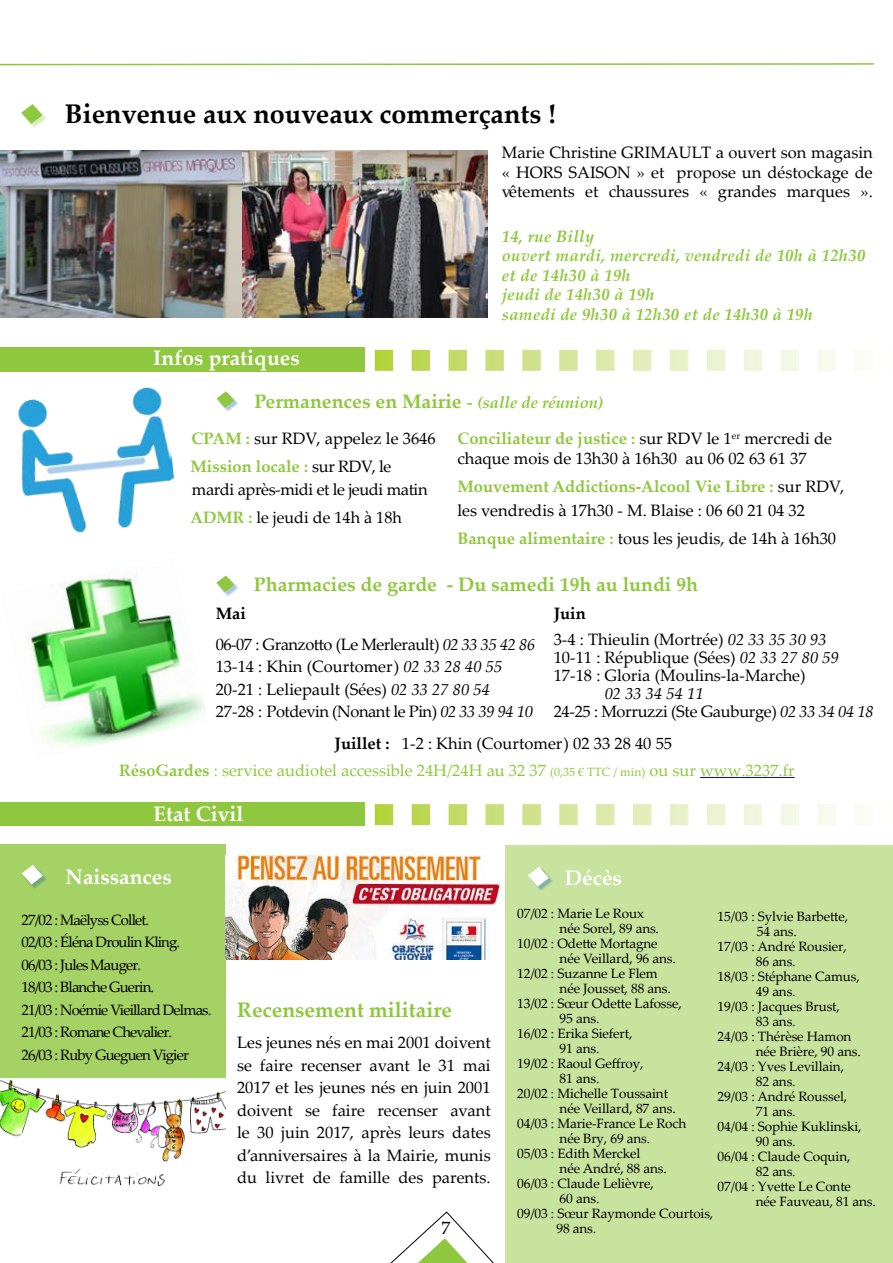
<style>
.page{position:relative;width:893px;height:1263px;background:#fff}
.page>*{position:absolute;margin:0;border:0;box-sizing:border-box;transform-origin:0 0}
.t1{font:700 27px "Palatino Linotype";color:#000}
.t2{font:700 21px "Palatino Linotype";color:#fff}
.t3{font:700 21px "Palatino Linotype";color:#8fc73e}
.t4{font:700 19.5px "Palatino Linotype";color:#8fc73e}
.t5{font:18px "Palatino Linotype";color:#000}
.t6{font:16.5px/22.5px "Palatino Linotype";color:#000}
.t7{font:16.5px/26.5px "Palatino Linotype";color:#8fc73e}
.t8{font:italic 700 16.5px/19.5px "Palatino Linotype";letter-spacing:.02em;color:#8fc73e}
.t9{font:16.5px/28px "Palatino Linotype";letter-spacing:-.025em;color:#000}
.t10{font:16.5px/18px "Palatino Linotype";letter-spacing:-.02em;color:#000}
.t11{font:16.5px/31px "Palatino Linotype";letter-spacing:-.03em;color:#000}
.t12{font:15px/22.5px "Palatino Linotype";letter-spacing:-.06em;color:#000}
.t13{font:13.5px "Palatino Linotype";letter-spacing:-.01em;color:#000}
.s1{font-style:italic;font-size:16.5px}
.s2{font-weight:700;color:#8fc73e}
.s3{font-weight:700}
.s4{font-style:italic}
.s5{font-weight:700;color:#000}
.s6{color:#000}
.s7{font-size:12px}
</style>
<div class="page">
<div style="left:0;top:348px;width:365px;height:24px;background:#8fc73e"></div>
<div style="left:505px;top:845px;width:388px;height:418px;background:#c7e39e"></div>
<div style="left:0;top:844px;width:225px;height:237px;background:#a5d264"></div>
<div style="left:218px;top:392px;width:21px;height:21px;background:#0054a6;opacity:.34"></div>
<svg style="left:217px;top:391px;width:17px;height:17px"></svg>
<div style="left:22px;top:105px;width:25px;height:24px;background:#8fc73e;opacity:.34"></div>
<svg style="left:21px;top:104px;width:21px;height:20px"></svg>
<img style="left:29px;top:574px;width:177px;height:173px">
<hr style="left:700px;top:777px;width:95px;height:1px;background:#00f">
<div style="left:529px;top:868px;width:25px;height:23px;background:#0054a6;opacity:.34"></div>
<svg style="left:528px;top:867px;width:21px;height:20px"></svg>
<svg style="left:390px;top:1211px;width:104px;height:52px"></svg>
<svg style="left:375px;top:350px;width:490px;height:21px"></svg>
<img style="left:18px;top:387px;width:156px;height:146px">
<div style="left:217px;top:576px;width:22px;height:21px;background:#0054a6;opacity:.34"></div>
<svg style="left:216px;top:575px;width:18px;height:17px"></svg>
<div style="left:0;top:802px;width:365px;height:24px;background:#8fc73e"></div>
<svg style="left:375px;top:804px;width:490px;height:21px"></svg>
<div style="left:23px;top:866px;width:24px;height:23px;background:#0054a6;opacity:.34"></div>
<svg style="left:22px;top:865px;width:21px;height:19px"></svg>
<img style="left:0;top:150px;width:487px;height:168px">
<svg style="left:0;top:63px;width:874px;height:3px"></svg>
<img style="left:0;top:1079px;width:225px;height:108px">
<img style="left:225px;top:856px;width:277px;height:104px">
<h1 class="t1" style="left:65px;top:95px;width:492px">Bienvenue aux nouveaux commerçants !</h1>
<p class="t6" style="left:502px;top:142px;width:372px;line-height:19.5px;text-align:justify">Marie Christine GRIMAULT a ouvert son magasin « HORS SAISON » et propose un déstockage de vêtements et chaussures « grandes marques ».</p>
<p class="t8" style="left:502px;top:226px;width:365px">14, rue Billy<br>ouvert mardi, mercredi, vendredi de 10h à 12h30 et de 14h30 à 19h<br>jeudi de 14h30 à 19h<br>samedi de 9h30 à 12h30 et de 14h30 à 19h</p>
<p class="t2" style="left:153px;top:343px;width:148px">Infos pratiques</p>
<p class="t4" style="left:254px;top:387px;width:351px">Permanences en Mairie <span class="s1">- (salle de réunion)</span></p>
<p class="t6" style="left:190px;top:424px;width:247px;line-height:28.2px"><span class="s2">CPAM :</span> sur RDV, appelez le 3646<br><span class="s2">Mission locale :</span> sur RDV, le</p>
<p class="t9" style="left:191px;top:474px;width:239px">mardi après-midi et le jeudi matin<br><span class="s2">ADMR :</span> le jeudi de 14h à 18h</p>
<p class="t6" style="left:457px;top:428px;width:376px;line-height:19.5px"><span class="s2">Conciliateur de justice :</span> sur RDV le 1<sup>er</sup> mercredi de chaque mois de 13h30 à 16h30 au 06 02 63 61 37</p>
<p class="t6" style="left:457px;top:474px;width:388px;line-height:24px"><span class="s2">Mouvement Addictions-Alcool Vie Libre :</span> sur RDV, les vendredis à 17h30 - M. Blaise : 06 60 21 04 32</p>
<p class="t6" style="left:457px;top:527px;width:380px"><span class="s2">Banque alimentaire :</span> tous les jeudis, de 14h à 16h30</p>
<p class="t4" style="left:254px;top:571px;width:446px">Pharmacies de garde - Du samedi 19h au lundi 9h</p>
<p class="t11" style="left:216px;top:597px;width:321px"><span class="s3">Mai<br></span>06-07 : Granzotto (Le Merlerault) <span class="s4">02 33 35 42 86</span></p>
<p class="t6" style="left:216px;top:654px;width:319px">13-14 : Khin (Courtomer) <span class="s4">02 33 28 40 55<br></span>20-21 : Leliepault (Sées) <span class="s4">02 33 27 80 54<br></span>27-28 : Potdevin (Nonant le Pin) <span class="s4">02 33 39 94 10</span></p>
<p class="t6" style="left:554px;top:599px;width:275px;line-height:26.5px"><span class="s3">Juin<br></span>3-4 : Thieulin (Mortrée) <span class="s4">02 33 35 30 93</span></p>
<p class="t6" style="left:554px;top:648px;width:287px;line-height:18px">10-11 : République (Sées) <span class="s4">02 33 27 80 59<br></span>17-18 : Gloria (Moulins-la-Marche)</p>
<p class="t10" style="left:554px;top:684px;width:322px;text-indent:51px"><span class="s4">02 33 34 54 11<br></span>24-25 : Morruzzi (Ste Gauburge) <span class="s4">02 33 34 04 18</span></p>
<p class="t7" style="left:119px;top:730px;width:677px;text-indent:216px"><span class="s5">Juillet :</span> <span class="s6">1-2 : Khin (Courtomer) 02 33 28 40 55<br></span><span class="s3">RésoGardes</span> : service audiotel accessible 24H/24H au 32 37 <span class="s7">(0,35 € TTC / min)</span> ou sur www.3237.fr</p>
<p class="t2" style="left:153px;top:798px;width:92px">Etat Civil</p>
<p class="t2" style="left:66px;top:861px;width:108px">Naissances</p>
<p class="t2" style="left:565px;top:863px;width:59px">Décès</p>
<p class="t12" style="left:21px;top:908px;width:192px">27/02 : Maëlyss Collet.<br>02/03 : Éléna Droulin Kling.<br>06/03 : Jules Mauger.<br>18/03 : Blanche Guerin.<br>21/03 : Noémie Vieillard Delmas.<br>21/03 : Romane Chevalier.<br>26/03 : Ruby Gueguen Vigier</p>
<p class="t13" style="left:517px;top:904px;width:128px">07/02 : Marie Le Roux</p>
<p class="t13" style="left:718px;top:907px;width:132px">15/03 : Sylvie Barbette,</p>
<p class="t13" style="left:757px;top:922px;width:41px">54 ans.</p>
<p class="t13" style="left:718px;top:937px;width:131px">17/03 : André Rousier,</p>
<p class="t13" style="left:756px;top:952px;width:41px">86 ans.</p>
<p class="t13" style="left:718px;top:967px;width:144px">18/03 : Stéphane Camus,</p>
<p class="t13" style="left:756px;top:982px;width:41px">49 ans.</p>
<p class="t13" style="left:718px;top:997px;width:124px">19/03 : Jacques Brust,</p>
<p class="t13" style="left:756px;top:1012px;width:41px">83 ans.</p>
<p class="t13" style="left:718px;top:1027px;width:135px">24/03 : Thérèse Hamon</p>
<p class="t13" style="left:756px;top:1042px;width:106px">née Brière, 90 ans.</p>
<p class="t13" style="left:718px;top:1057px;width:128px">24/03 : Yves Levillain,</p>
<p class="t13" style="left:756px;top:1072px;width:41px">82 ans.</p>
<p class="t13" style="left:718px;top:1087px;width:131px">29/03 : André Roussel,</p>
<p class="t13" style="left:756px;top:1102px;width:41px">71 ans.</p>
<p class="t13" style="left:718px;top:1117px;width:146px">04/04 : Sophie Kuklinski,</p>
<p class="t13" style="left:756px;top:1132px;width:41px">90 ans.</p>
<p class="t13" style="left:718px;top:1147px;width:134px">06/04 : Claude Coquin,</p>
<p class="t13" style="left:756px;top:1162px;width:41px">82 ans.</p>
<p class="t13" style="left:718px;top:1177px;width:135px">07/04 : Yvette Le Conte</p>
<p class="t13" style="left:756px;top:1192px;width:122px">née Fauveau, 81 ans.</p>
<p class="t13" style="left:560px;top:919px;width:101px">née Sorel, 89 ans.</p>
<p class="t13" style="left:517px;top:934px;width:142px">10/02 : Odette Mortagne</p>
<p class="t13" style="left:560px;top:949px;width:118px">née Veillard, 96 ans.</p>
<p class="t13" style="left:517px;top:964px;width:142px">12/02 : Suzanne Le Flem</p>
<p class="t13" style="left:560px;top:979px;width:113px">née Jousset, 88 ans.</p>
<p class="t13" style="left:517px;top:994px;width:166px">13/02 : Sœur Odette Lafosse,</p>
<p class="t13" style="left:560px;top:1009px;width:41px">95 ans.</p>
<p class="t13" style="left:517px;top:1023px;width:117px">16/02 : Erika Siefert,</p>
<p class="t13" style="left:560px;top:1038px;width:41px">91 ans.</p>
<p class="t13" style="left:517px;top:1053px;width:128px">19/02 : Raoul Geffroy,</p>
<p class="t13" style="left:560px;top:1068px;width:41px">81 ans.</p>
<p class="t13" style="left:517px;top:1083px;width:152px">20/02 : Michelle Toussaint</p>
<p class="t13" style="left:560px;top:1098px;width:118px">née Veillard, 87 ans.</p>
<p class="t13" style="left:517px;top:1113px;width:171px">04/03 : Marie-France Le Roch</p>
<p class="t13" style="left:560px;top:1128px;width:92px">née Bry, 69 ans.</p>
<p class="t13" style="left:517px;top:1143px;width:125px">05/03 : Edith Merckel</p>
<p class="t13" style="left:560px;top:1158px;width:109px">née André, 88 ans.</p>
<p class="t13" style="left:517px;top:1173px;width:138px">06/03 : Claude Lelièvre,</p>
<p class="t13" style="left:560px;top:1188px;width:41px">60 ans.</p>
<p class="t13" style="left:517px;top:1203px;width:198px">09/03 : Sœur Raymonde Courtois,</p>
<p class="t13" style="left:556px;top:1218px;width:41px">98 ans.</p>
<p class="t3" style="left:237px;top:995px;width:217px">Recensement militaire</p>
<p class="t6" style="left:237px;top:1031px;width:255px;text-align:justify">Les jeunes nés en mai 2001 doivent se faire recenser avant le 31 mai 2017 et les jeunes nés en juin 2001 doivent se faire recenser avant le 30 juin 2017, après leurs dates d’anniversaires à la Mairie, munis du livret de famille des parents.</p>
<p class="t5" style="left:441px;top:1215px;width:10px">7</p>
</div>
